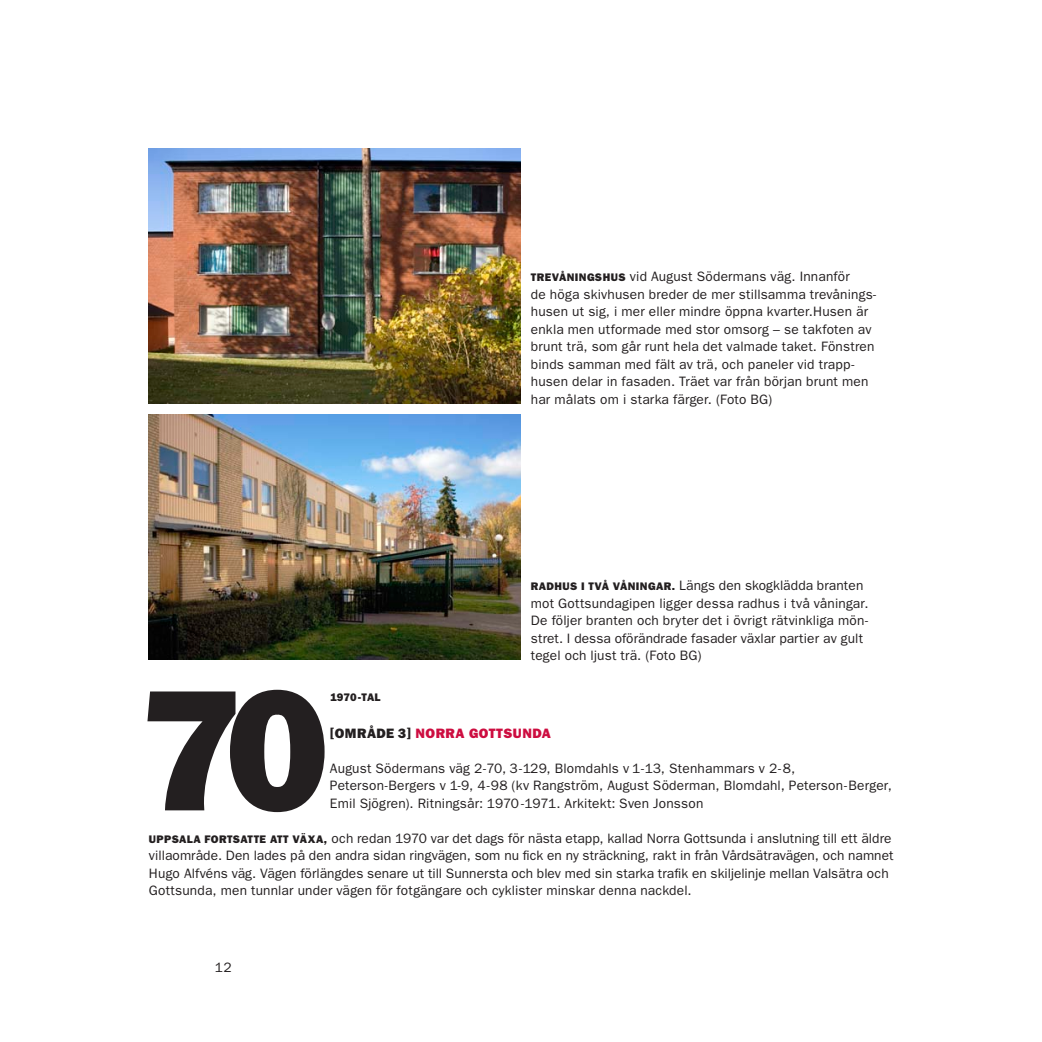
<style>
.page{position:relative;width:1042px;height:1042px;background:#fff}
.page>*{position:absolute;margin:0;border:0;box-sizing:border-box;transform-origin:0 0}
.t1{font:800 173.25px "Franklin Gothic";color:#231f20}
.t2{font:13.65px/17.5px "Franklin Gothic";letter-spacing:.01em;color:#231f20}
.t3{font:800 13.65px "Franklin Gothic";letter-spacing:.035em;color:#cd0d40}
.t4{font:800 11.03px "Franklin Gothic";letter-spacing:.02em;color:#231f20}
.s1{font-weight:800;font-size:11.03px}
.s2{color:#231f20}
</style>
<div class="page">
<img style="left:149px;top:149px;width:372px;height:255px">
<img style="left:149px;top:414px;width:372px;height:246px">
<p class="t2" style="left:531px;top:268px;width:347px"><span class="s1">TREVÅNINGSHUS</span> vid August Södermans väg. Innanför<br>de höga skivhusen breder de mer stillsamma trevånings&shy;husen ut sig, i mer eller mindre öppna kvarter.Husen är enkla men utformade med stor omsorg – se takfoten av brunt trä, som går runt hela det valmade taket. Fönstren binds samman med fält av trä, och paneler vid trapp&shy;husen delar in fasaden. Träet var från början brunt men har målats om i starka färger. (Foto BG)</p>
<p class="t2" style="left:531px;top:576px;width:339px"><span class="s1">RADHUS I TVÅ VÅNINGAR.</span> Längs den skogklädda branten mot Gottsundagipen ligger dessa radhus i två våningar.<br>De följer branten och bryter det i övrigt rätvinkliga mön&shy;stret. I dessa oförändrade fasader växlar partier av gult tegel och ljust trä. (Foto BG)</p>
<h1 class="t1" style="left:139px;top:649px;width:191px">70</h1>
<p class="t4" style="left:330px;top:690px;width:52px">1970-TAL</p>
<p class="t3" style="left:330px;top:725px;width:222px"><span class="s2">[OMRÅDE 3]</span> NORRA GOTTSUNDA</p>
<p class="t2" style="left:330px;top:759px;width:563px">August Södermans väg 2-70, 3-129, Blomdahls v 1-13, Stenhammars v 2-8,<br>Peterson-Bergers v 1-9, 4-98 (kv Rangström, August Söderman, Blomdahl, Peterson-Berger,<br>Emil Sjögren). Ritningsår: 1970 -1971. Arkitekt: Sven Jonsson</p>
<p class="t2" style="left:149px;top:829px;width:746px"><span class="s1">UPPSALA FORTSATTE ATT VÄXA,</span> och redan 1970 var det dags för nästa etapp, kallad Norra Gottsunda i anslutning till ett äldre villaområde. Den lades på den andra sidan ringvägen, som nu fick en ny sträckning, rakt in från Vårdsätravägen, och namnet Hugo Alfvéns väg. Vägen förlängdes senare ut till Sunnersta och blev med sin starka trafik en skiljelinje mellan Valsätra och Gottsunda, men tunnlar under vägen för fotgängare och cyklister minskar denna nackdel.</p>
<p class="t2" style="left:215px;top:958px;width:18px">12</p>
</div>
